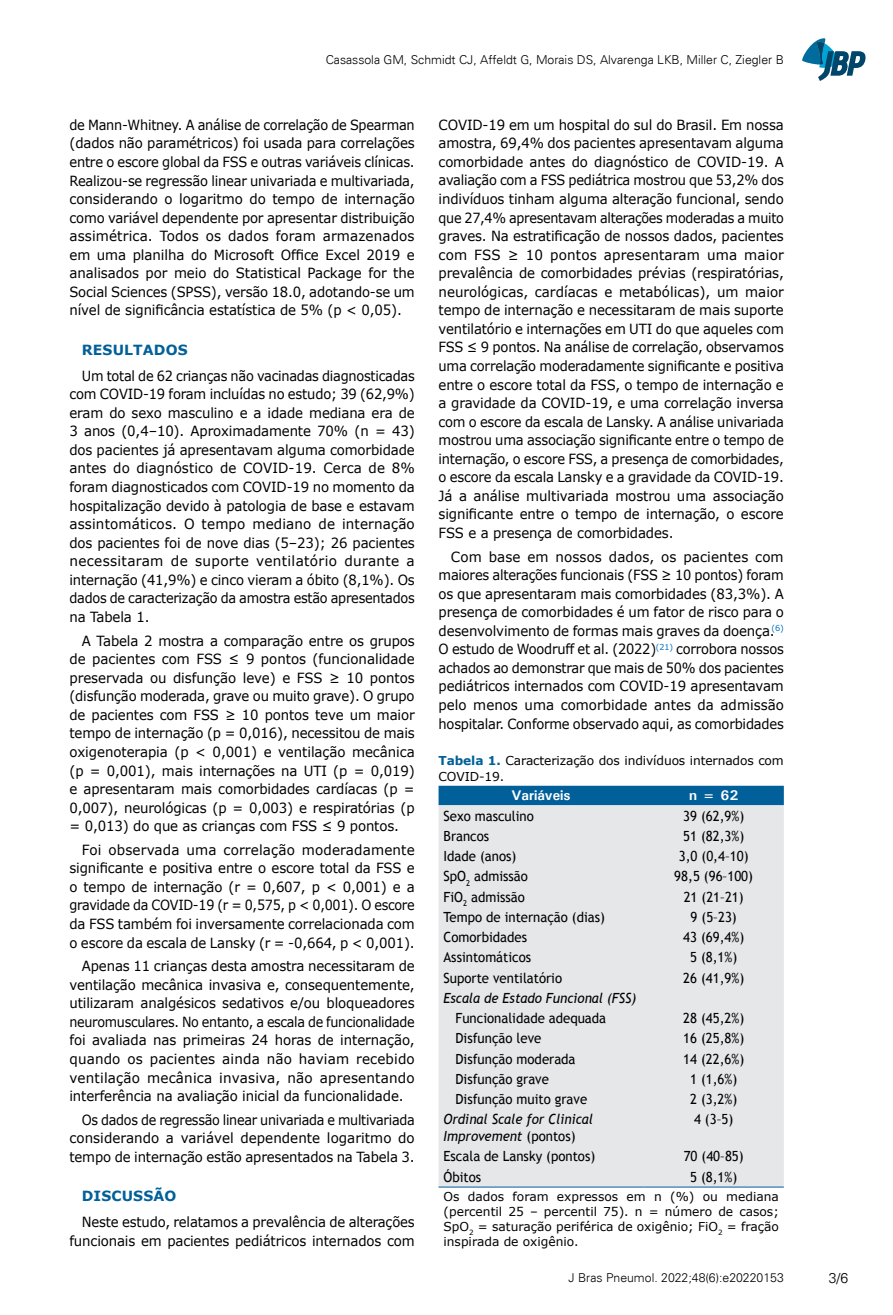
<style>
.page{position:relative;width:893px;height:1315px;background:#fff}
.page>*{position:absolute;margin:0;border:0;box-sizing:border-box;transform-origin:0 0}
.t1{font:14px/18.6px "Verdana";letter-spacing:-.01em;color:#000;text-align:justify;scale:.95 1}
.t2{font:14px/18.6px "Verdana";letter-spacing:-.01em;color:#000;text-align:justify;scale:.92 1}
.t3{font:14px/18.6px "Verdana";letter-spacing:-.01em;color:#000;text-align:justify;scale:.96 1}
.t4{font:14px "Trebuchet MS";color:#000;scale:.94 1}
.t5{font:14px/18.6px "Verdana";letter-spacing:-.01em;color:#000;text-align:justify;scale:.91 1}
.t6{font:14px/18.6px "Verdana";letter-spacing:-.01em;color:#000;text-align:right;scale:.94 1}
.t7{font:italic 14px/16.8px "Trebuchet MS";color:#000;scale:.94 1}
.t8{font:700 14px "Verdana";letter-spacing:.01em;color:#01609a}
.t9{font:700 14px "Univers";color:#fff}
.t10{font:300 14px "Univers";color:#000}
.t11{font:12.25px/14.7px "Verdana";letter-spacing:-.01em;color:#000}
.t12{font:300 12.25px "Univers";color:#000}
.s1{font-weight:700;color:#01609a}
.s2{font-style:normal}
</style>
<div class="page">
<svg style="left:802px;top:38px;width:64px;height:43px"></svg>
<div style="left:439px;top:785px;width:345px;height:20px;background:#01609a"></div>
<div style="left:439px;top:805px;width:345px;height:381px;background:#e6e7e8"></div>
<hr style="left:439px;top:1186px;width:205px;height:1px;background:#01609a">
<hr style="left:644px;top:1186px;width:140px;height:1px;background:#01609a">
<p class="t12" style="left:326px;top:52px;width:460px">Casassola GM, Schmidt CJ, Affeldt G, Morais DS, Alvarenga LKB, Miller C, Ziegler B</p>
<p class="t2" style="left:69px;top:116px;width:377px">de Mann-Whitney. A análise de correlação de Spearman (dados não paramétricos) foi usada para correlações entre o escore global da FSS e outras variáveis clínicas.<br>Realizou-se regressão linear univariada e multivariada, considerando o logaritmo do tempo de internação como variável dependente por apresentar distribuição assimétrica. Todos os dados foram armazenados em uma planilha do Microsoft Office Excel 2019 e analisados por meio do Statistical Package for the Social Sciences (SPSS), versão 18.0, adotando-se um nível de significância estatística de 5% (p &lt; 0,05).</p>
<p class="t8" style="left:82px;top:340px;width:107px">RESULTADOS</p>
<p class="t2" style="left:69px;top:366px;width:377px;text-indent:12px">Um total de 62 crianças não vacinadas diagnosticadas com COVID-19 foram incluídas no estudo; 39 (62,9%) eram do sexo masculino e a idade mediana era de 3 anos (0,4–10). Aproximadamente 70% (n = 43) dos pacientes já apresentavam alguma comorbidade antes do diagnóstico de COVID-19. Cerca de 8% foram diagnosticados com COVID-19 no momento da hospitalização devido à patologia de base e estavam assintomáticos. O tempo mediano de internação dos pacientes foi de nove dias (5–23); 26 pacientes necessitaram de suporte ventilatório durante a internação (41,9%) e cinco vieram a óbito (8,1%). Os dados de caracterização da amostra estão apresentados na Tabela 1.</p>
<p class="t1" style="left:69px;top:631px;width:365px;text-indent:12px">A Tabela 2 mostra a comparação entre os grupos de pacientes com FSS ≤ 9 pontos (funcionalidade preservada ou disfunção leve) e FSS ≥ 10 pontos (disfunção moderada, grave ou muito grave). O grupo de pacientes com FSS ≥ 10 pontos teve um maior tempo de internação (p = 0,016), necessitou de mais oxigenoterapia (p &lt; 0,001) e ventilação mecânica (p = 0,001), mais internações na UTI (p = 0,019) e apresentaram mais comorbidades cardíacas (p = 0,007), neurológicas (p = 0,003) e respiratórias (p = 0,013) do que as crianças com FSS ≤ 9 pontos.</p>
<p class="t3" style="left:69px;top:840px;width:361px;text-indent:12px">Foi observada uma correlação moderadamente significante e positiva entre o escore total da FSS e o tempo de internação (r = 0,607, p &lt; 0,001) e a gravidade da COVID-19 (r = 0,575, p &lt; 0,001). O escore da FSS também foi inversamente correlacionada com o escore da escala de Lansky (r = -0,664, p &lt; 0,001).</p>
<p class="t1" style="left:69px;top:957px;width:365px;text-indent:12px">Apenas 11 crianças desta amostra necessitaram de ventilação mecânica invasiva e, consequentemente, utilizaram analgésicos sedativos e/ou bloqueadores neuromusculares. No entanto, a escala de funcionalidade foi avaliada nas primeiras 24 horas de internação, quando os pacientes ainda não haviam recebido ventilação mecânica invasiva, não apresentando interferência na avaliação inicial da funcionalidade.</p>
<p class="t5" style="left:69px;top:1110px;width:381px;text-indent:12px">Os dados de regressão linear univariada e multivariada considerando a variável dependente logaritmo do tempo de internação estão apresentados na Tabela 3.</p>
<p class="t8" style="left:82px;top:1186px;width:96px">DISCUSSÃO</p>
<p class="t6" style="left:69px;top:1212px;width:369px">Neste estudo, relatamos a prevalência de alterações funcionais em pacientes pediátricos internados com</p>
<p class="t1" style="left:439px;top:116px;width:365px">COVID-19 em um hospital do sul do Brasil. Em nossa amostra, 69,4% dos pacientes apresentavam alguma comorbidade antes do diagnóstico de COVID-19. A avaliação com a FSS pediátrica mostrou que 53,2% dos indivíduos tinham alguma alteração funcional, sendo que 27,4% apresentavam alterações moderadas a muito graves. Na estratificação de nossos dados, pacientes com FSS ≥ 10 pontos apresentaram uma maior prevalência de comorbidades prévias (respiratórias, neurológicas, cardíacas e metabólicas), um maior tempo de internação e necessitaram de mais suporte ventilatório e internações em UTI do que aqueles com FSS ≤ 9 pontos. Na análise de correlação, observamos uma correlação moderadamente significante e positiva entre o escore total da FSS, o tempo de internação e a gravidade da COVID-19, e uma correlação inversa com o escore da escala de Lansky. A análise univariada mostrou uma associação significante entre o tempo de internação, o escore FSS, a presença de comorbidades, o escore da escala Lansky e a gravidade da COVID-19.<br>Já a análise multivariada mostrou uma associação significante entre o tempo de internação, o escore FSS e a presença de comorbidades.</p>
<p class="t3" style="left:439px;top:547px;width:361px;text-indent:12px">Com base em nossos dados, os pacientes com maiores alterações funcionais (FSS ≥ 10 pontos) foram os que apresentaram mais comorbidades (83,3%). A presença de comorbidades é um fator de risco para o desenvolvimento de formas mais graves da doença. <sup>(6)<br></sup>O estudo de Woodruff et al. (2022)<sup>(21)</sup> corrobora nossos achados ao demonstrar que mais de 50% dos pacientes pediátricos internados com COVID-19 apresentavam pelo menos uma comorbidade antes da admissão hospitalar. Conforme observado aqui, as comorbidades</p>
<p class="t11" style="left:439px;top:753px;width:347px;line-height:15.8px"><span class="s1">Tabela 1.</span> Caracterização dos indivíduos internados com<br>COVID-19.</p>
<p class="t9" style="left:511px;top:787px;width:61px">Variáveis</p>
<p class="t9" style="left:689px;top:787px;width:50px">n = 62</p>
<p class="t4" style="left:443px;top:807px;width:98px">Sexo masculino</p>
<p class="t4" style="left:683px;top:807px;width:66px">39 (62,9%)</p>
<p class="t4" style="left:443px;top:827px;width:50px">Brancos</p>
<p class="t4" style="left:683px;top:827px;width:66px">51 (82,3%)</p>
<p class="t4" style="left:443px;top:848px;width:79px">Idade (anos)</p>
<p class="t4" style="left:679px;top:848px;width:76px">3,0 (0,4–10)</p>
<p class="t4" style="left:443px;top:868px;width:91px">SpO<sub>2</sub> admissão</p>
<p class="t4" style="left:674px;top:868px;width:85px">98,5 (96–100)</p>
<p class="t4" style="left:443px;top:888px;width:88px">FiO<sub>2</sub> admissão</p>
<p class="t4" style="left:684px;top:888px;width:65px">21 (21–21)</p>
<p class="t4" style="left:443px;top:908px;width:173px">Tempo de internação (dias)</p>
<p class="t4" style="left:691px;top:908px;width:51px">9 (5–23)</p>
<p class="t4" style="left:443px;top:929px;width:90px">Comorbidades</p>
<p class="t4" style="left:683px;top:929px;width:66px">43 (69,4%)</p>
<p class="t4" style="left:443px;top:949px;width:95px">Assintomáticos</p>
<p class="t4" style="left:690px;top:949px;width:52px">5 (8,1%)</p>
<p class="t4" style="left:443px;top:969px;width:128px">Suporte ventilatório</p>
<p class="t4" style="left:683px;top:969px;width:66px">26 (41,9%)</p>
<p class="t7" style="left:443px;top:989px;width:207px">Escala de Estado Funcional (FSS)</p>
<p class="t4" style="left:455px;top:1010px;width:162px">Funcionalidade adequada</p>
<p class="t4" style="left:683px;top:1010px;width:66px">28 (45,2%)</p>
<p class="t4" style="left:455px;top:1030px;width:93px">Disfunção leve</p>
<p class="t4" style="left:683px;top:1030px;width:66px">16 (25,8%)</p>
<p class="t4" style="left:455px;top:1050px;width:129px">Disfunção moderada</p>
<p class="t4" style="left:683px;top:1050px;width:66px">14 (22,6%)</p>
<p class="t4" style="left:455px;top:1070px;width:101px">Disfunção grave</p>
<p class="t4" style="left:690px;top:1070px;width:52px">1 (1,6%)</p>
<p class="t4" style="left:455px;top:1091px;width:142px">Disfunção muito grave</p>
<p class="t4" style="left:690px;top:1091px;width:52px">2 (3,2%)</p>
<p class="t7" style="left:443px;top:1111px;width:160px">Ordinal Scale for Clinical<br>Improvement <span class="s2">(pontos)</span></p>
<p class="t4" style="left:694px;top:1111px;width:43px">4 (3–5)</p>
<p class="t4" style="left:443px;top:1148px;width:163px">Escala de Lansky (pontos)</p>
<p class="t4" style="left:684px;top:1148px;width:65px">70 (40–85)</p>
<p class="t4" style="left:443px;top:1168px;width:42px">Óbitos</p>
<p class="t4" style="left:690px;top:1168px;width:52px">5 (8,1%)</p>
<p class="t11" style="left:443px;top:1189px;width:337px;text-align:justify">Os dados foram expressos em n (%) ou mediana (percentil 25 – percentil 75). n = número de casos; SpO<sub>2</sub> = saturação periférica de oxigênio; FiO<sub>2</sub> = fração inspirada de oxigênio.</p>
<p class="t12" style="left:569px;top:1270px;width:217px">J Bras Pneumol. 2022;48(6):e20220153</p>
<p class="t10" style="left:829px;top:1269px;width:21px">3/6</p>
</div>
